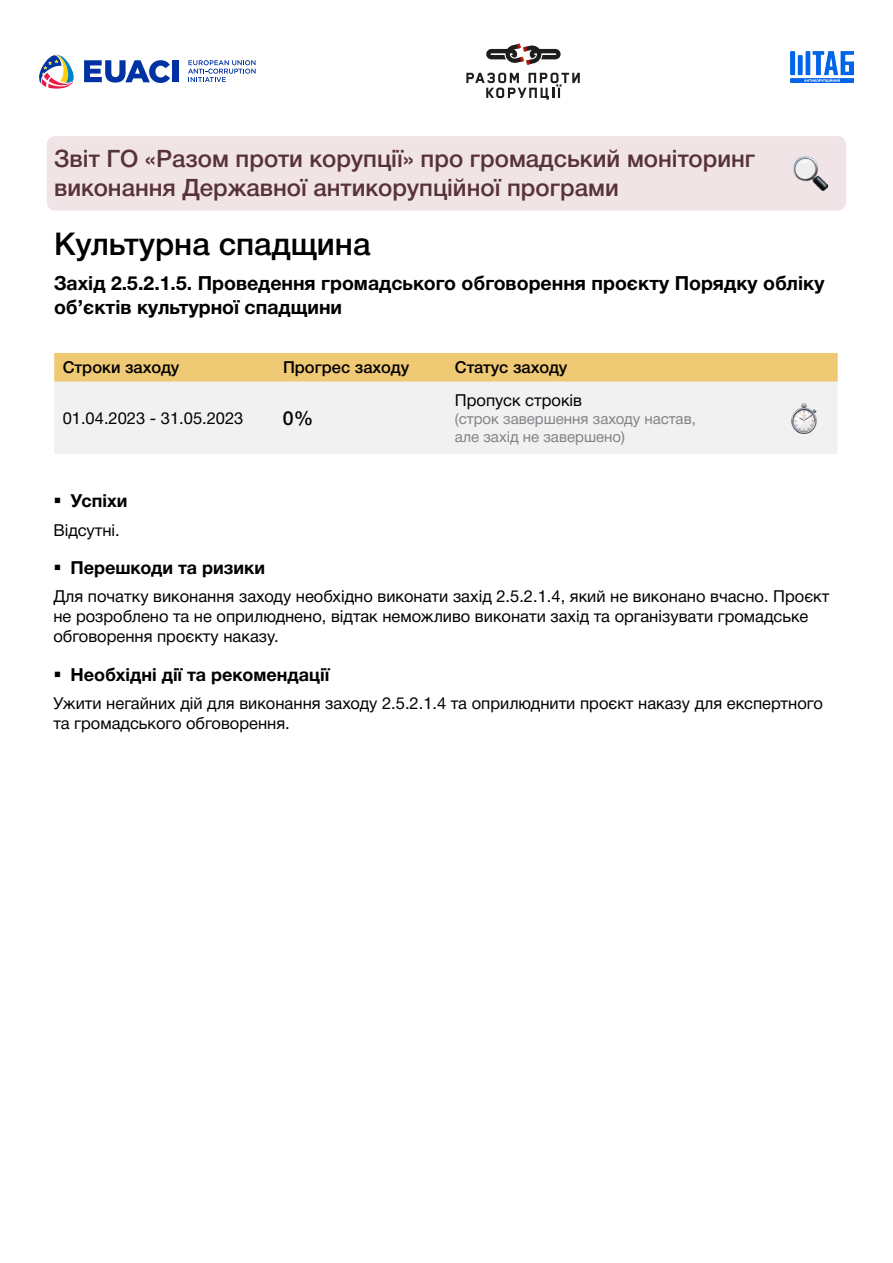
<style>
.page{position:relative;width:893px;height:1263px;background:#fff}
.page>*{position:absolute;margin:0;border:0;box-sizing:border-box;transform-origin:0 0}
.t1{font:500 31.5px "Helvetica Neue Cyr";color:#000}
.t2{font:500 24px/28.8px "Helvetica Neue Cyr";color:#573238}
.t3{font:700 19.5px/23.4px "Helvetica Neue Cyr";color:#000}
.t4{font:500 19.5px "Helvetica Neue Cyr";color:#000}
.t5{font:700 18px "Helvetica Neue Cyr";color:#000}
.t6{font:16.5px/19.8px "Helvetica Neue Cyr";color:#000}
.t7{font:500 16.5px "Helvetica Neue Cyr";color:#000}
.t8{font:15px/18px "Helvetica Neue Cyr";color:#808285}
</style>
<div class="page">
<div style="left:47px;top:136px;width:799px;height:74px;background:#f0e4e7;border-radius:9px"></div>
<img style="left:793px;top:156px;width:34px;height:34px">
<svg style="left:466px;top:73px;width:114px;height:27px"></svg>
<svg style="left:486px;top:44px;width:75px;height:21px"></svg>
<svg style="left:188px;top:60px;width:68px;height:22px"></svg>
<svg style="left:39px;top:54px;width:35px;height:35px"></svg>
<svg style="left:84px;top:60px;width:86px;height:23px"></svg>
<div style="left:172px;top:60px;width:6px;height:22px;background:#0033a1"></div>
<img style="left:791px;top:52px;width:63px;height:30px">
<div style="left:54px;top:353px;width:784px;height:29px;background:#f0c975"></div>
<div style="left:54px;top:382px;width:783px;height:72px;background:#f1f1f2"></div>
<img style="left:789px;top:403px;width:30px;height:30px">
<h2 class="t2" style="left:54px;top:144px;width:703px">Звіт ГО «Разом проти корупції» про громадський моніторинг виконання Державної антикорупційної програми</h2>
<h1 class="t1" style="left:54px;top:227px;width:318px">Культурна спадщина</h1>
<p class="t3" style="left:54px;top:272px;width:772px">Захід 2.5.2.1.5. Проведення громадського обговорення проєкту Порядку обліку об’єктів культурної спадщини</p>
<p class="t7" style="left:63px;top:358px;width:118px">Строки заходу</p>
<p class="t7" style="left:283px;top:358px;width:128px">Прогрес заходу</p>
<p class="t7" style="left:455px;top:358px;width:114px">Статус заходу</p>
<p class="t6" style="left:63px;top:408px;width:182px">01.04.2023 - 31.05.2023</p>
<p class="t4" style="left:283px;top:407px;width:32px">0%</p>
<p class="t6" style="left:455px;top:390px;width:129px">Пропуск строків</p>
<p class="t8" style="left:455px;top:410px;width:243px">(строк завершення заходу настав, але захід не завершено)</p>
<p class="t5" style="left:70px;top:491px;width:58px">Успіхи</p>
<p class="t6" style="left:53px;top:520px;width:68px">Відсутні.</p>
<p class="t5" style="left:70px;top:558px;width:196px">Перешкоди та ризики</p>
<p class="t6" style="left:53px;top:587px;width:778px">Для початку виконання заходу необхідно виконати захід 2.5.2.1.4, який не виконано вчасно. Проєкт не розроблено та не оприлюднено, відтак неможливо виконати захід та організувати громадське обговорення проєкту наказу.</p>
<p class="t5" style="left:70px;top:664px;width:261px">Необхідні дії та рекомендації</p>
<p class="t6" style="left:53px;top:693px;width:771px">Ужити негайних дій для виконання заходу 2.5.2.1.4 та оприлюднити проєкт наказу для експертного та громадського обговорення.</p>
</div>
